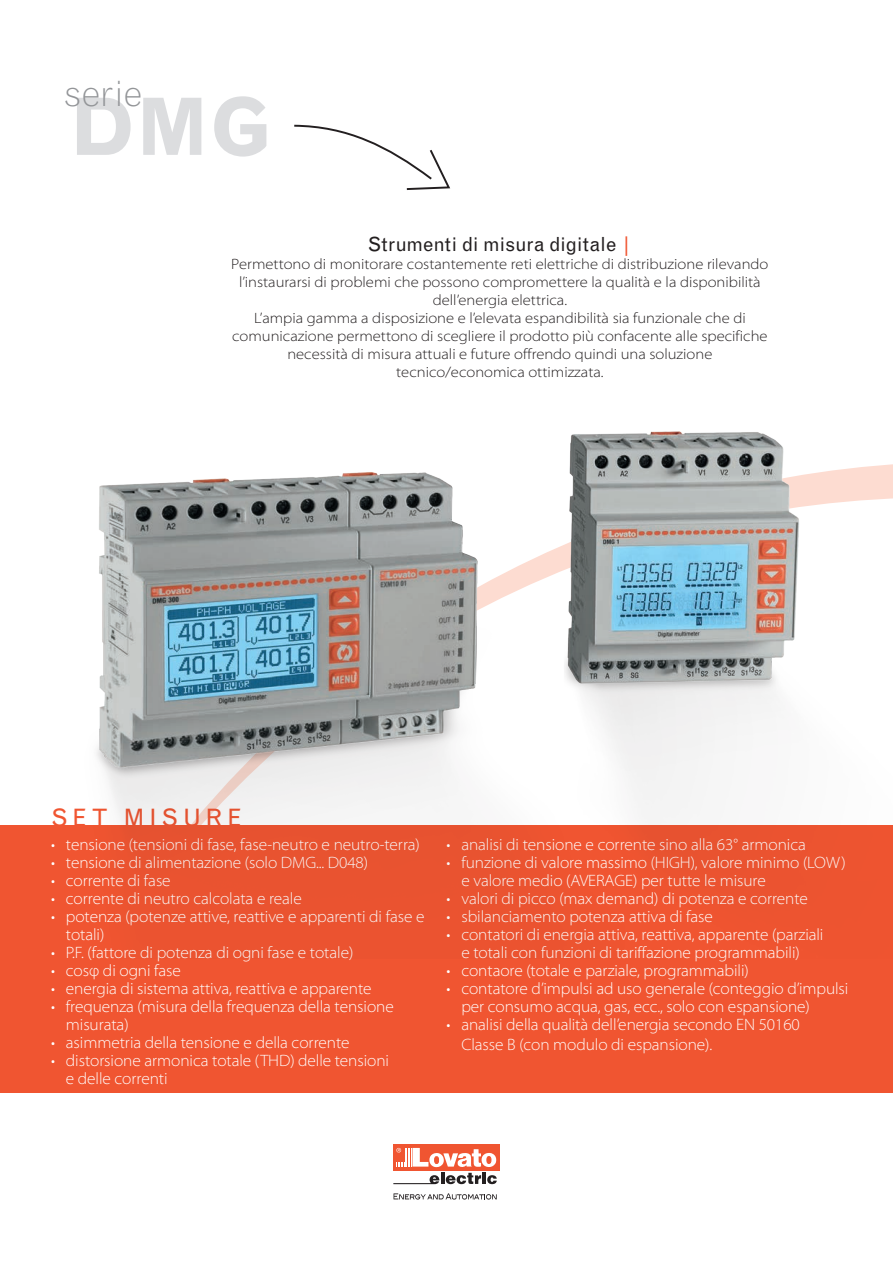
<style>
.page{position:relative;width:893px;height:1263px;background:#fff}
.page>*{position:absolute;margin:0;border:0;box-sizing:border-box;transform-origin:0 0}
.t1{font:700 79.2px "Grotesque";color:#dcdddf}
.t2{font:300 36px "Grotesque";letter-spacing:-.005em;color:#939598}
.t3{font:24px "Grotesque";letter-spacing:.2em;color:#f05531}
.t4{font:19.5px "Grotesque";color:#231f20}
.t5{font:300 semi-expanded 16.5px/18px "Myriad Pro";letter-spacing:-.005em;color:#fff;scale:.95 1}
.t6{font:300 semi-expanded 15px/18px "Myriad Pro";color:#231f20;text-align:center}
.s1{color:#f05531}
</style>
<div class="page">
<div style="left:0;top:825px;width:893px;height:268px;background:#f05531"></div>
<div style="left:393px;top:1144px;width:107px;height:26px;background:#f05531"></div>
<svg style="left:393px;top:1148px;width:104px;height:36px"></svg>
<svg style="left:394px;top:1193px;width:103px;height:6px"></svg>
<svg style="left:294px;top:124px;width:157px;height:66px"></svg>
<img style="left:96px;top:472px;width:457px;height:368px">
<img style="left:553px;top:431px;width:340px;height:394px">
<p class="t2" style="left:64px;top:72px;width:80px">serie</p>
<p class="t1" style="left:68px;top:80px;width:205px">DMG</p>
<p class="t4" style="left:368px;top:232px;width:265px">Strumenti di misura digitale <span class="s1">|</span></p>
<p class="t6" style="left:231px;top:254px;width:539px">Permettono di monitorare costantemente reti elettriche di distribuzione rilevando l’instaurarsi di problemi che possono compromettere la qualità e la disponibilità dell’energia elettrica.</p>
<p class="t6" style="left:232px;top:308px;width:537px">L’ampia gamma a disposizione e l’elevata espandibilità sia funzionale che di comunicazione permettono di scegliere il prodotto più confacente alle specifiche necessità di misura attuali e future offrendo quindi una soluzione tecnico/economica ottimizzata.</p>
<p class="t3" style="left:51px;top:804px;width:192px">SET MISURE</p>
<p class="t5" style="left:51px;top:835px;width:390px">• tensione (tensioni di fase, fase-neutro e neutro-terra)</p>
<p class="t5" style="left:51px;top:853px;width:335px">• tensione di alimentazione (solo DMG... D048)</p>
<p class="t5" style="left:51px;top:871px;width:128px">• corrente di fase</p>
<p class="t5" style="left:51px;top:889px;width:265px">• corrente di neutro calcolata e reale</p>
<p class="t5" style="left:66px;top:907px;width:379px;text-indent:-15px">• potenza (potenze attive, reattive e apparenti di fase e totali)</p>
<p class="t5" style="left:51px;top:943px;width:320px">• P.F. (fattore di potenza di ogni fase e totale)</p>
<p class="t5" style="left:51px;top:961px;width:138px">• cosφ di ogni fase</p>
<p class="t5" style="left:51px;top:979px;width:339px">• energia di sistema attiva, reattiva e apparente</p>
<p class="t5" style="left:66px;top:997px;width:347px;text-indent:-15px">• frequenza (misura della frequenza della tensione misurata)</p>
<p class="t5" style="left:51px;top:1033px;width:316px">• asimmetria della tensione e della corrente</p>
<p class="t5" style="left:66px;top:1051px;width:342px;text-indent:-15px">• distorsione armonica totale (THD) delle tensioni e delle correnti</p>
<p class="t5" style="left:446px;top:835px;width:380px">• analisi di tensione e corrente sino alla 63° armonica</p>
<p class="t5" style="left:461px;top:853px;width:406px;text-indent:-15px">• funzione di valore massimo (HIGH), valore minimo (LOW) e valore medio (AVERAGE) per tutte le misure</p>
<p class="t5" style="left:446px;top:889px;width:382px">• valori di picco (max demand) di potenza e corrente</p>
<p class="t5" style="left:446px;top:907px;width:282px">• sbilanciamento potenza attiva di fase</p>
<p class="t5" style="left:446px;top:925px;width:398px;text-align:center">• contatori di energia attiva, reattiva, apparente (parziali e totali con funzioni di tariffazione programmabili)</p>
<p class="t5" style="left:446px;top:961px;width:320px">• contaore (totale e parziale, programmabili)</p>
<p class="t5" style="left:461px;top:979px;width:409px;text-indent:-15px">• contatore d’impulsi ad uso generale (conteggio d’impulsi per consumo acqua, gas, ecc., solo con espansione)</p>
<p class="t5" style="left:461px;top:1014px;width:358px;line-height:19.8px;text-indent:-15px">• analisi della qualità dell’energia secondo EN 50160<br>Classe B (con modulo di espansione).</p>
</div>
